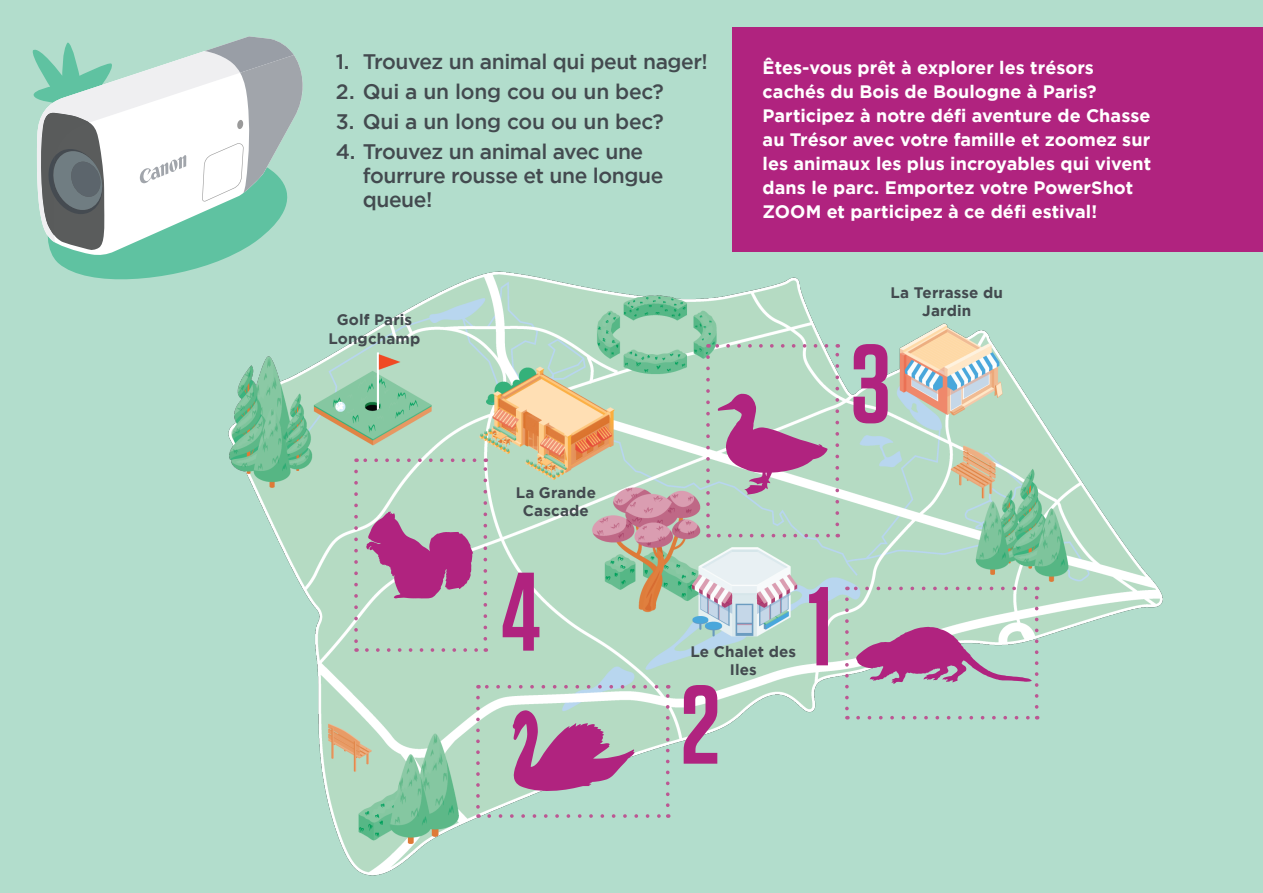
<style>
.page{position:relative;width:1263px;height:893px;background:#b2ddcc}
.page>*{position:absolute;margin:0;border:0;box-sizing:border-box;transform-origin:0 0}
.t1{font:600 111.45px "Tungsten";color:#b0237f}
.t2{font:500 21px/24px "Gotham";letter-spacing:-.02em;color:#434a4f}
.Body_copy{font:700 18px/24px "Gotham";color:#fff}
.Body_copy-2{font:700 15.15px/18.1px "Gotham";letter-spacing:.01em;color:#434a4f;text-align:center}
</style>
<div class="page">
<img style="left:228px;top:271px;width:935px;height:605px">
<div style="left:732px;top:28px;width:531px;height:224px;background:#b0237f"></div>
<svg style="left:32px;top:36px;width:271px;height:253px"></svg>
<svg style="left:511px;top:710px;width:123px;height:87px"></svg>
<svg style="left:366px;top:511px;width:107px;height:87px"></svg>
<svg style="left:718px;top:392px;width:110px;height:103px"></svg>
<svg style="left:489px;top:814px;width:173px;height:4px"></svg>
<svg style="left:476px;top:697px;width:4px;height:121px"></svg>
<svg style="left:666px;top:685px;width:3px;height:120px"></svg>
<svg style="left:478px;top:685px;width:178px;height:4px"></svg>
<svg style="left:356px;top:458px;width:118px;height:4px"></svg>
<svg style="left:354px;top:471px;width:4px;height:181px"></svg>
<svg style="left:367px;top:648px;width:119px;height:4px"></svg>
<svg style="left:483px;top:458px;width:4px;height:181px"></svg>
<svg style="left:845px;top:587px;width:193px;height:132px"></svg>
<svg style="left:708px;top:344px;width:118px;height:4px"></svg>
<svg style="left:706px;top:357px;width:4px;height:180px"></svg>
<svg style="left:719px;top:534px;width:119px;height:3px"></svg>
<svg style="left:835px;top:344px;width:4px;height:180px"></svg>
<p class="t2" style="left:336px;top:49px;width:374px">1. Trouvez un animal qui peut nager!</p>
<p class="t2" style="left:336px;top:79px;width:330px">2. Qui a un long cou ou un bec?</p>
<p class="t2" style="left:336px;top:109px;width:330px">3. Qui a un long cou ou un bec?</p>
<p class="t2" style="left:363px;top:139px;width:302px;text-indent:-27px">4. Trouvez un animal avec une fourrure rousse et une longue queue!</p>
<p class="Body_copy-2" style="left:328px;top:311px;width:94px">Golf Paris<br>Longchamp</p>
<p class="Body_copy-2" style="left:516px;top:483px;width:82px">La Grande<br>Cascade</p>
<p class="Body_copy" style="left:763px;top:56px;width:390px">Êtes-vous prêt à explorer les trésors cachés du Bois de Boulogne à Paris?<br>Participez à notre défi aventure de Chasse au Trésor avec votre famille et zoomez sur les animaux les plus incroyables qui vivent dans le parc. Emportez votre PowerShot ZOOM et participez à ce défi estival!</p>
<p class="Body_copy-2" style="left:890px;top:283px;width:114px">La Terrasse du<br>Jardin</p>
<p class="t1" style="left:851px;top:325px;width:41px">3</p>
<p class="t1" style="left:501px;top:553px;width:40px">4</p>
<p class="Body_copy-2" style="left:690px;top:642px;width:107px">Le Chalet des<br>Iles</p>
<p class="t1" style="left:681px;top:666px;width:40px">2</p>
<p class="t1" style="left:808px;top:568px;width:25px">1</p>
</div>
